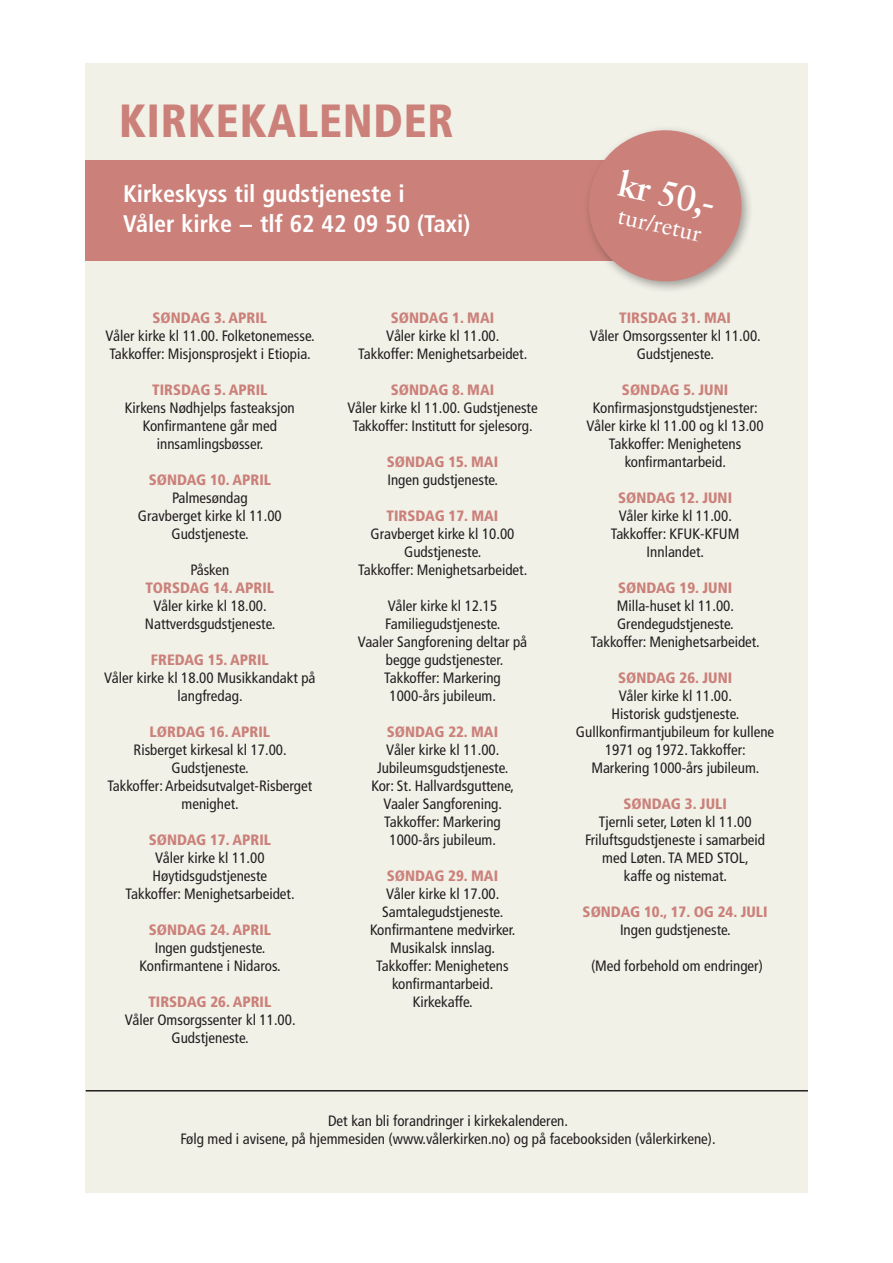
<style>
.page{position:relative;width:893px;height:1263px;background:#fff}
.page>*{position:absolute;margin:0;border:0;box-sizing:border-box;transform-origin:0 0}
.t1{font:900 condensed 46.5px "Frutiger LT Std";letter-spacing:.02em;color:#cb817a;scale:.95 1}
.t2{font:700 35.85px "Sabon LT Std";color:#fff}
.t3{font:700 condensed 24px/30px "Frutiger LT Std";color:#fff}
.t4{font:23.25px "Sabon LT Std";color:#fff}
.t5{font:condensed 15px/18px "Frutiger LT Std";color:#231f20;text-align:center}
.t6{font:900 condensed 15px "Frutiger LT Std";color:#cb817a}
</style>
<div class="page">
<div style="left:85px;top:64px;width:723px;height:1129px;background:#f1f1e8"></div>
<div style="left:85px;top:160px;width:579px;height:100px;background:#cb817a"></div>
<hr style="left:86px;top:1090px;width:722px;height:1px;background:#231f20">
<svg style="left:582px;top:129px;width:167px;height:160px"></svg>
<h1 class="t1" style="left:119px;top:92px;width:354px">KIRKEKALENDER</h1>
<h3 class="t3" style="left:123px;top:178px;width:349px">Kirkeskyss til gudstjeneste i<br>Våler kirke − tlf 62 42 09 50 (Taxi)</h3>
<p class="t6" style="left:153px;top:309px;width:116px">SØNDAG 3. APRIL</p>
<p class="t5" style="left:106px;top:327px;width:211px;text-align:left">Våler kirke kl 11.00. Folketonemesse.<br>Takkoffer: Misjonsprosjekt i Etiopia.</p>
<p class="t6" style="left:152px;top:381px;width:117px">TIRSDAG 5. APRIL</p>
<p class="t5" style="left:125px;top:399px;width:171px">Kirkens Nødhjelps fasteaksjon<br>Konfirmantene går med innsamlingsbøsser.</p>
<p class="t6" style="left:149px;top:471px;width:124px">SØNDAG 10. APRIL</p>
<p class="t5" style="left:138px;top:489px;width:145px">Palmesøndag<br>Gravberget kirke kl 11.00<br>Gudstjeneste.</p>
<p class="t5" style="left:190px;top:561px;width:40px">Påsken</p>
<p class="t6" style="left:146px;top:579px;width:130px">TORSDAG 14. APRIL</p>
<p class="t5" style="left:145px;top:597px;width:132px">Våler kirke kl 18.00.<br>Nattverdsgudstjeneste.</p>
<p class="t6" style="left:151px;top:651px;width:119px">FREDAG 15. APRIL</p>
<p class="t5" style="left:104px;top:669px;width:213px">Våler kirke kl 18.00 Musikkandakt på langfredag.</p>
<p class="t6" style="left:150px;top:723px;width:122px">LØRDAG 16. APRIL</p>
<p class="t5" style="left:107px;top:741px;width:206px">Risberget kirkesal kl 17.00.<br>Gudstjeneste.<br>Takkoffer: Arbeidsutvalget-Risberget menighet.</p>
<p class="t6" style="left:149px;top:831px;width:124px">SØNDAG 17. APRIL</p>
<p class="t5" style="left:126px;top:849px;width:171px">Våler kirke kl 11.00<br>Høytidsgudstjeneste<br>Takkoffer: Menighetsarbeidet.</p>
<p class="t6" style="left:149px;top:921px;width:124px">SØNDAG 24. APRIL</p>
<p class="t5" style="left:140px;top:939px;width:143px">Ingen gudstjeneste.<br>Konfirmantene i Nidaros.</p>
<p class="t6" style="left:148px;top:993px;width:124px">TIRSDAG 26. APRIL</p>
<p class="t5" style="left:125px;top:1011px;width:172px">Våler Omsorgssenter kl 11.00.<br>Gudstjeneste.</p>
<p class="t6" style="left:391px;top:309px;width:105px">SØNDAG 1. MAI</p>
<p class="t5" style="left:358px;top:327px;width:171px">Våler kirke kl 11.00.<br>Takkoffer: Menighetsarbeidet.</p>
<p class="t6" style="left:391px;top:381px;width:105px">SØNDAG 8. MAI</p>
<p class="t5" style="left:347px;top:399px;width:192px">Våler kirke kl 11.00. Gudstjeneste<br>Takkoffer: Institutt for sjelesorg.</p>
<p class="t6" style="left:387px;top:453px;width:113px">SØNDAG 15. MAI</p>
<p class="t5" style="left:387px;top:471px;width:112px">Ingen gudstjeneste.</p>
<p class="t6" style="left:387px;top:507px;width:113px">TIRSDAG 17. MAI</p>
<p class="t5" style="left:358px;top:525px;width:171px">Gravberget kirke kl 10.00<br>Gudstjeneste.<br>Takkoffer: Menighetsarbeidet.</p>
<p class="t5" style="left:358px;top:597px;width:171px">Våler kirke kl 12.15<br>Familiegudstjeneste.<br>Vaaler Sangforening deltar på begge gudstjenester.<br>Takkoffer: Markering<br>1000-års jubileum.</p>
<p class="t6" style="left:387px;top:723px;width:113px">SØNDAG 22. MAI</p>
<p class="t5" style="left:371px;top:741px;width:144px">Våler kirke kl 11.00.<br>Jubileumsgudstjeneste.<br>Kor: St. Hallvardsguttene,<br>Vaaler Sangforening.<br>Takkoffer: Markering<br>1000-års jubileum.</p>
<p class="t6" style="left:387px;top:867px;width:113px">SØNDAG 29. MAI</p>
<p class="t5" style="left:370px;top:885px;width:147px">Våler kirke kl 17.00.<br>Samtalegudstjeneste.<br>Konfirmantene medvirker.<br>Musikalsk innslag.<br>Takkoffer: Menighetens konfirmantarbeid.<br>Kirkekaffe.</p>
<h2 class="t2" style="left:624px;top:161px;width:99px;rotate:12deg">kr 50,-</h2>
<h3 class="t4" style="left:622px;top:202px;width:87px;rotate:13deg">tur/retur</h3>
<p class="t6" style="left:619px;top:309px;width:113px">TIRSDAG 31. MAI</p>
<p class="t5" style="left:590px;top:327px;width:172px">Våler Omsorgssenter kl 11.00.<br>Gudstjeneste.</p>
<p class="t6" style="left:622px;top:381px;width:108px">SØNDAG 5. JUNI</p>
<p class="t5" style="left:586px;top:399px;width:179px">Konfirmasjonstgudstjenester:<br>Våler kirke kl 11.00 og kl 13.00<br>Takkoffer: Menighetens konfirmantarbeid.</p>
<p class="t6" style="left:618px;top:489px;width:115px">SØNDAG 12. JUNI</p>
<p class="t5" style="left:611px;top:507px;width:130px">Våler kirke kl 11.00.<br>Takkoffer: KFUK-KFUM<br>Innlandet.</p>
<p class="t6" style="left:618px;top:579px;width:115px">SØNDAG 19. JUNI</p>
<p class="t5" style="left:591px;top:597px;width:171px">Milla-huset kl 11.00.<br>Grendegudstjeneste.<br>Takkoffer: Menighetsarbeidet.</p>
<p class="t6" style="left:618px;top:669px;width:115px">SØNDAG 26. JUNI</p>
<p class="t5" style="left:576px;top:687px;width:200px">Våler kirke kl 11.00.<br>Historisk gudstjeneste.<br>Gullkonfirmantjubileum for kullene<br>1971 og 1972. Takkoffer:<br>Markering 1000-års jubileum.</p>
<p class="t6" style="left:623px;top:795px;width:105px">SØNDAG 3. JULI</p>
<p class="t5" style="left:585px;top:813px;width:182px">Tjernli seter, Løten kl 11.00<br>Friluftsgudstjeneste i samarbeid med Løten. TA MED STOL,<br>kaffe og nistemat.</p>
<p class="t6" style="left:583px;top:903px;width:186px">SØNDAG 10., 17. OG 24. JULI</p>
<p class="t5" style="left:620px;top:921px;width:112px">Ingen gudstjeneste.</p>
<p class="t5" style="left:591px;top:957px;width:173px">(Med forbehold om endringer)</p>
<p class="t5" style="left:180px;top:1112px;width:537px">Det kan bli forandringer i kirkekalenderen.<br>Følg med i avisene, på hjemmesiden (www.vålerkirken.no) og på facebooksiden (vålerkirkene).</p>
</div>
